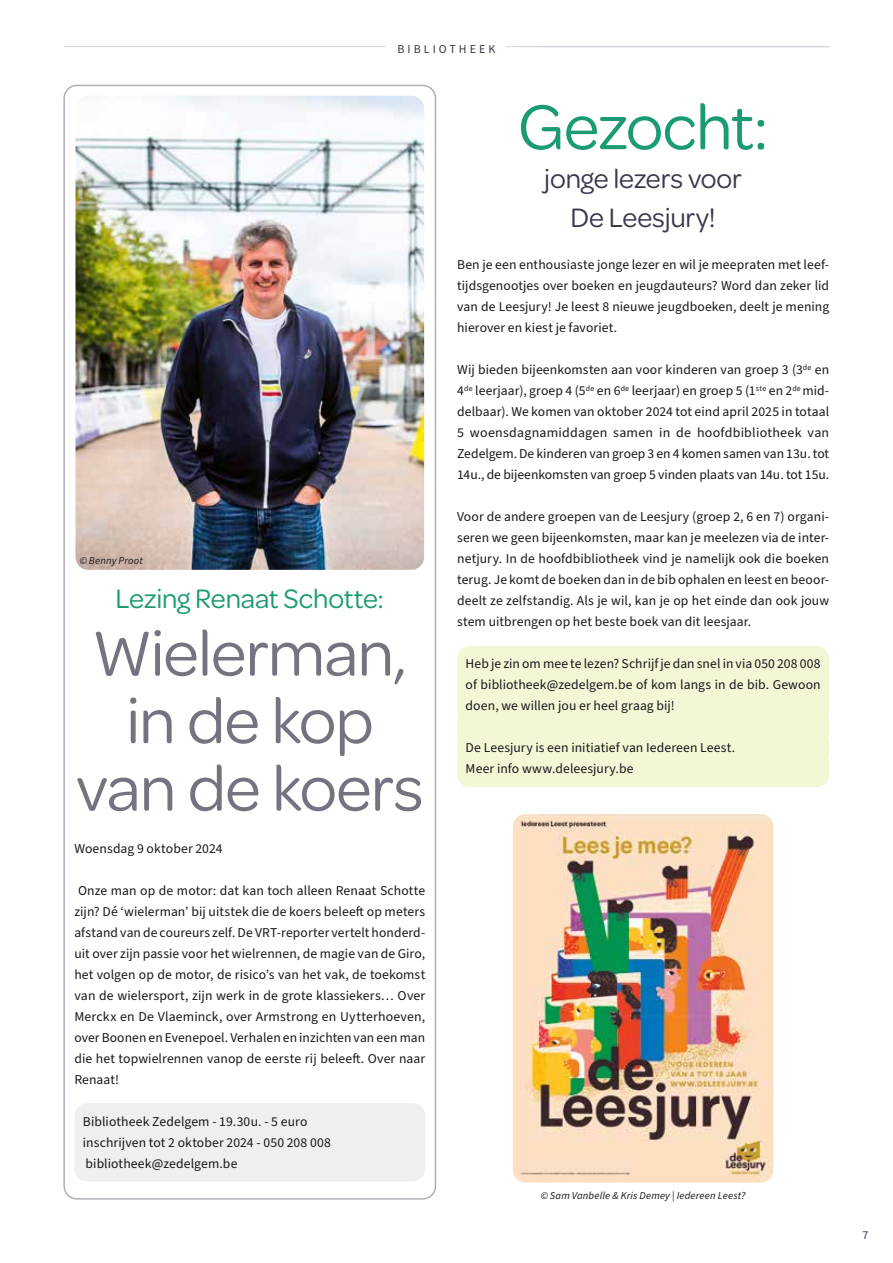
<style>
.page{position:relative;width:893px;height:1263px;background:#fff}
.page>*{position:absolute;margin:0;border:0;box-sizing:border-box;transform-origin:0 0}
.t1{font:67.5px/67.5px "Omnes";letter-spacing:-.01em;color:#747380;text-align:center}
.t2{font:67.5px "Omnes";letter-spacing:-.015em;color:#1b9b73}
.t3{font:28.5px/39px "Omnes";letter-spacing:-.005em;color:#3a394d;text-align:center}
.t4{font:28.5px "Omnes";letter-spacing:-.01em;color:#1b9b73}
.t5{font:13.5px/21px "Source Sans Pro";letter-spacing:.005em;color:#1a171b;text-align:justify}
.t6{font:12px "Source Sans Pro";letter-spacing:.25em;color:#3a394d}
.t7{font:italic 10.5px "Source Sans Pro";letter-spacing:.015em;color:#1a171b}
</style>
<div class="page">
<hr style="left:64px;top:46px;width:765px;height:1px;background:#d4d4dc">
<div style="left:387px;top:40px;width:119px;height:13px;background:#fff"></div>
<div style="left:63px;top:85px;width:373px;height:1114px;border:2px solid #b0aeb6;border-radius:13px"></div>
<div style="left:74px;top:1103px;width:351px;height:78px;background:#efeef0;border-radius:13px"></div>
<div style="left:457px;top:646px;width:372px;height:78px;background:#f3f7d6;border-radius:13px"></div>
<div style="left:457px;top:709px;width:372px;height:36px;background:#f3f7d6;border-radius:13px"></div>
<div style="left:457px;top:730px;width:372px;height:36px;background:#f3f7d6;border-radius:13px"></div>
<div style="left:457px;top:751px;width:372px;height:36px;background:#f3f7d6;border-radius:13px"></div>
<img style="left:75px;top:96px;width:349px;height:474px">
<img style="left:513px;top:814px;width:260px;height:368px">
<p class="t6" style="left:398px;top:41px;width:99px">BIBLIOTHEEK</p>
<p class="t7" style="left:80px;top:553px;width:65px">© Benny Proot</p>
<h2 class="t4" style="left:116px;top:579px;width:270px">Lezing Renaat Schotte:</h2>
<h1 class="t1" style="left:76px;top:615px;width:349px">Wielerman, in de kop van de koers</h1>
<p class="t5" style="left:74px;top:838px;width:150px">Woensdag 9 oktober 2024</p>
<p class="t5" style="left:74px;top:880px;width:352px">Onze man op de motor: dat kan toch alleen Renaat Schotte zijn? Dé ‘wielerman’ bij uitstek die de koers beleeft op meters afstand van de coureurs zelf. De VRT-reporter vertelt honderd&shy;uit over zijn passie voor het wielrennen, de magie van de Giro, het volgen op de motor, de risico’s van het vak, de toekomst van de wielersport, zijn werk in de grote klassiekers… Over Merckx en De Vlaeminck, over Armstrong en Uytterhoeven, over Boonen en Evenepoel. Verhalen en inzichten van een man die het topwielrennen vanop de eerste rij beleeft. Over naar Renaat!</p>
<p class="t5" style="left:83px;top:1111px;width:250px;text-align:left">Bibliotheek Zedelgem - 19.30u. - 5 euro inschrijven tot 2 oktober 2024 - 050 208 008 bibliotheek@zedelgem.be</p>
<h1 class="t2" style="left:518px;top:82px;width:252px">Gezocht:</h1>
<h2 class="t3" style="left:544px;top:158px;width:199px">jonge lezers voor<br>De Leesjury!</h2>
<p class="t5" style="left:457px;top:255px;width:374px">Ben je een enthousiaste jonge lezer en wil je meepraten met leef&shy;tijdsgenootjes over boeken en jeugdauteurs? Word dan zeker lid van de Leesjury! Je leest 8 nieuwe jeugdboeken, deelt je mening hierover en kiest je favoriet.</p>
<p class="t5" style="left:457px;top:360px;width:374px">Wij bieden bijeenkomsten aan voor kinderen van groep 3 (3<sup>de</sup> en 4<sup>de</sup> leerjaar), groep 4 (5<sup>de</sup> en 6<sup>de</sup> leerjaar) en groep 5 (1<sup>ste</sup> en 2<sup>de</sup> mid&shy;delbaar). We komen van oktober 2024 tot eind april 2025 in totaal 5 woensdagnamiddagen samen in de hoofdbibliotheek van Zedelgem. De kinderen van groep 3 en 4 komen samen van 13u. tot 14u., de bijeenkomsten van groep 5 vinden plaats van 14u. tot 15u.</p>
<p class="t5" style="left:457px;top:507px;width:374px">Voor de andere groepen van de Leesjury (groep 2, 6 en 7) organi&shy;seren we geen bijeenkomsten, maar kan je meelezen via de inter&shy;netjury. In de hoofdbibliotheek vind je namelijk ook die boeken terug. Je komt de boeken dan in de bib ophalen en leest en beoor&shy;deelt ze zelfstandig. Als je wil, kan je op het einde dan ook jouw stem uitbrengen op het beste boek van dit leesjaar.</p>
<p class="t5" style="left:466px;top:654px;width:357px">Heb je zin om mee te lezen? Schrijf je dan snel in via 050 208 008 of bibliotheek@zedelgem.be of kom langs in de bib. Gewoon doen, we willen jou er heel graag bij!</p>
<p class="t5" style="left:466px;top:738px;width:271px">De Leesjury is een initiatief van Iedereen Leest.<br>Meer info www.deleesjury.be</p>
<p class="t7" style="left:541px;top:1189px;width:206px">© Sam Vanbelle &amp; Kris Demey | Iedereen Leest?</p>
<p class="t6" style="left:862px;top:1227px;width:7px">7</p>
</div>
